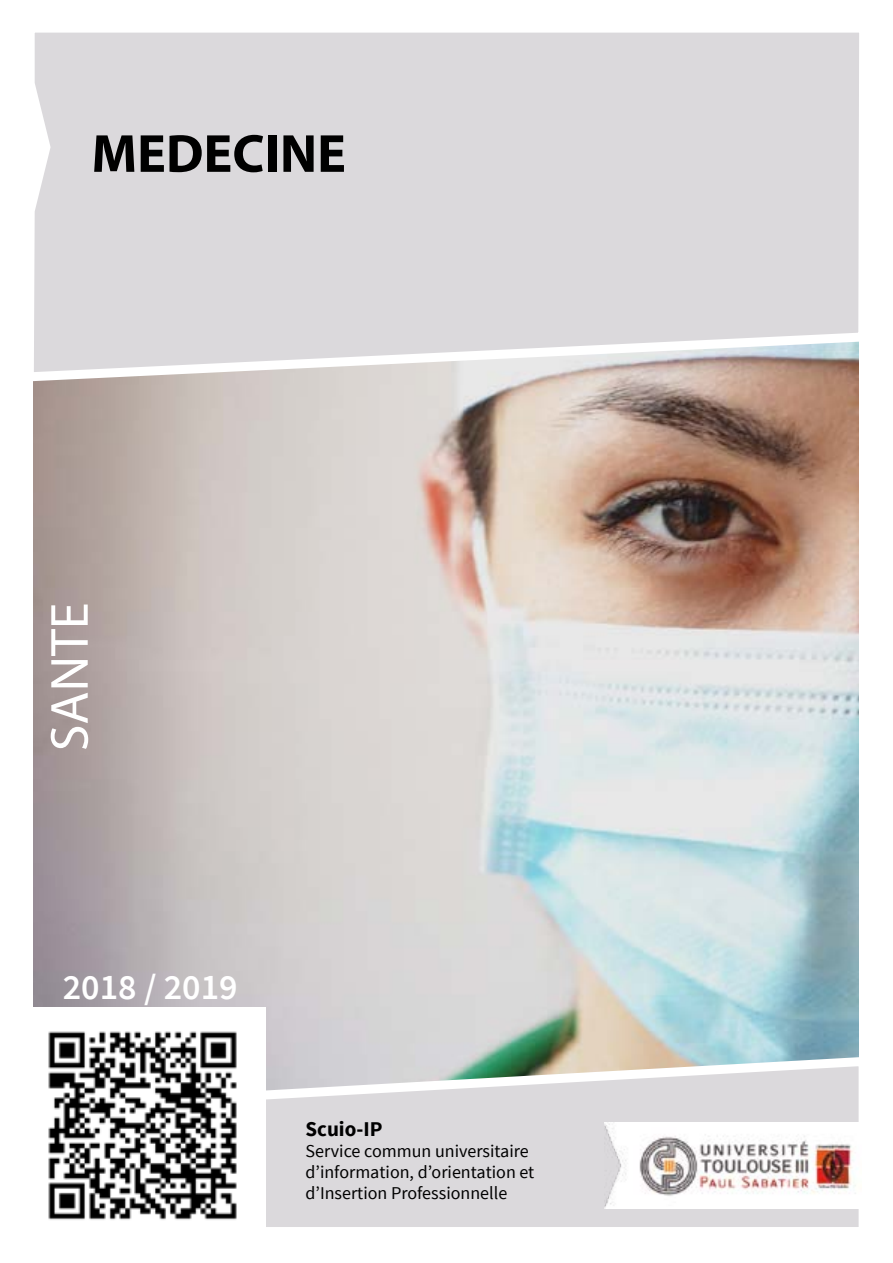
<style>
.page{position:relative;width:893px;height:1263px;background:#fff}
.page>*{position:absolute;margin:0;border:0;box-sizing:border-box;transform-origin:0 0}
.t1{font:700 54px "Myriad Pro";color:#000}
.t2{font:54px "Myriad Pro";color:#fff}
.t3{font:600 36px "Source Sans Pro";color:#fff}
.t4{font:700 21px "Source Sans Pro";color:#000}
.t5{font:18px/21px "Source Sans Pro";color:#000}
.s1{font-size:18.15px}
</style>
<div class="page">
<img style="left:33px;top:386px;width:826px;height:666px">
<svg style="left:33px;top:32px;width:826px;height:354px"></svg>
<svg style="left:266px;top:1052px;width:593px;height:175px"></svg>
<img style="left:604px;top:1122px;width:255px;height:86px">
<div style="left:25px;top:1007px;width:241px;height:232px;background:#fff"></div>
<img style="left:48px;top:1031px;width:189px;height:189px">
<h1 class="t1" style="left:91px;top:118px;width:256px">MEDECINE</h1>
<h1 class="t2" style="left:36px;top:751px;width:150px;rotate:-90deg">SANTE</h1>
<h2 class="t3" style="left:63px;top:964px;width:176px">2018 / 2019</h2>
<p class="t4" style="left:306px;top:1115px;width:78px">Scuio-IP</p>
<p class="t5" style="left:306px;top:1140px;width:230px"><span class="s1">Service com</span>mun universitaire d’information, d’orientation et d’Insertion Professionnelle</p>
</div>
